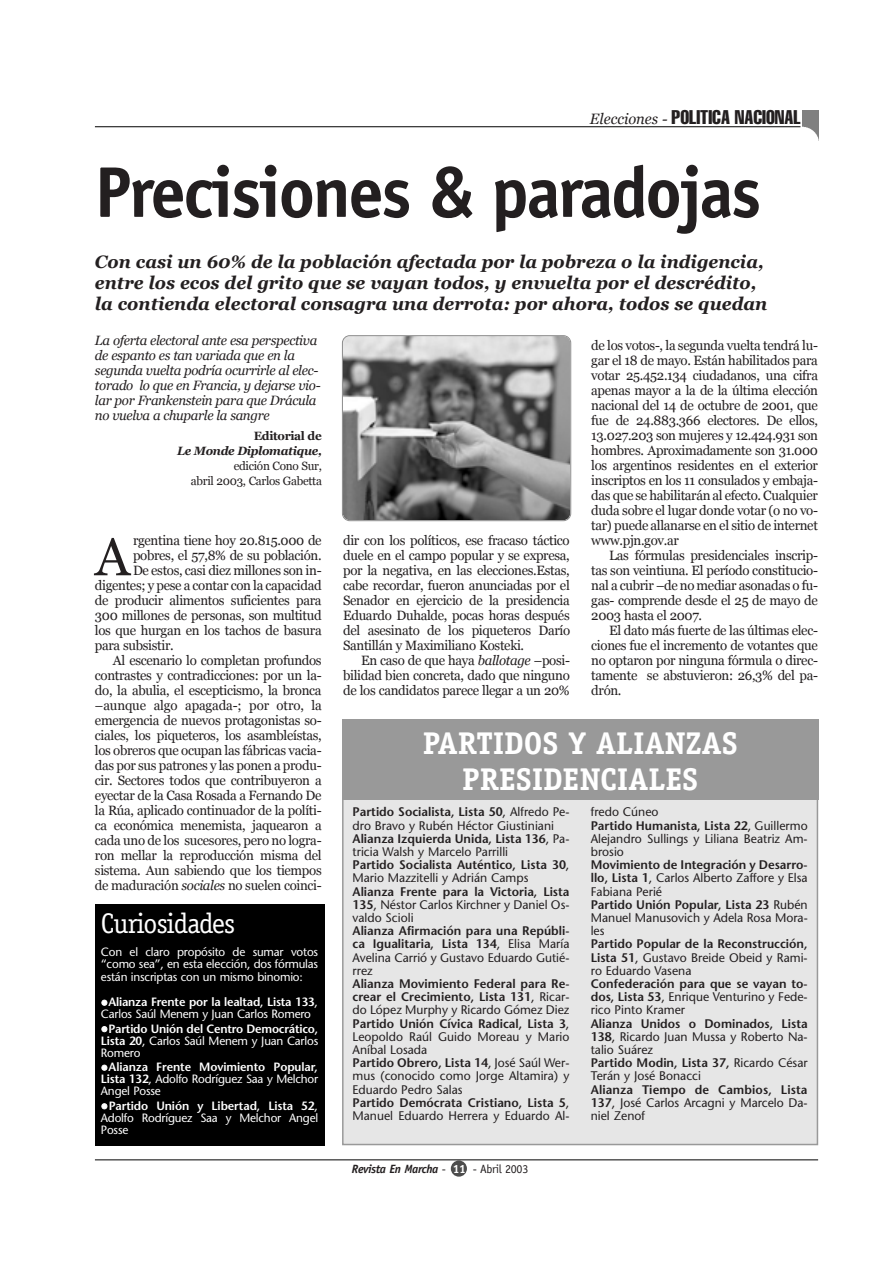
<style>
.page{position:relative;width:893px;height:1263px;background:#fff}
.page>*{position:absolute;margin:0;border:0;box-sizing:border-box;transform-origin:0 0}
.t1{font:700 72px "Officina Sans";letter-spacing:-.035em;color:#231f20}
.t2{font:53.1px "Georgia";color:#231f20}
.t3{font:700 31.5px/36px "Officina Serif";color:#fff;text-align:center}
.t4{font:28.5px "Officina Serif";letter-spacing:-.03em;color:#fff}
.t5{font:extra-condensed 19.5px "Helvetica";color:#231f20}
.t6{font:italic 700 18px/21px "Georgia";color:#231f20}
.t7{font:13.5px/15px "Georgia";letter-spacing:-.025em;color:#231f20;text-align:justify}
.t8{font:italic 13.5px/15px "Georgia";letter-spacing:-.025em;color:#231f20}
.t9{font:12.45px/13.2px "Stone Sans";color:#231f20}
.t10{font:600 12.45px/13.2px "Stone Sans";color:#231f20;text-align:justify}
.t11{font:600 12px/12.1px "Stone Sans";letter-spacing:-.015em;color:#fff;text-align:justify}
.t12{font:12px/12.8px "Stone Sans";letter-spacing:-.015em;color:#fff;text-align:justify}
.t13{font:12px/15px "Georgia";letter-spacing:-.025em;color:#231f20;text-align:right}
.t14{font:italic 700 12px "Officina Sans";letter-spacing:-.03em;color:#231f20}
.t15{font:italic 700 12px "Georgia";letter-spacing:-.03em;color:#231f20}
.t16{font:700 12px "Georgia";letter-spacing:-.03em;color:#231f20}
.s1{font-family:"Georgia";font-style:italic;font-stretch:normal;font-size:15px}
.s2{font-style:italic}
.s3{font-weight:400}
.s4{font-weight:600}
.s5{font-weight:400;font-style:normal}
.s6{font-style:normal;color:#fff}
</style>
<div class="page">
<hr style="left:95px;top:126px;width:705px;height:1px;background:#000">
<img style="left:802px;top:111px;width:16px;height:26px">
<div style="left:343px;top:798px;width:473px;height:346px;background:#e6e6e6"></div>
<div style="left:342px;top:797px;width:476px;height:348px;border:2px solid #999"></div>
<div style="left:95px;top:904px;width:229px;height:241px;background:#000"></div>
<div style="left:342px;top:719px;width:476px;height:80px;background:#999"></div>
<div style="left:451px;top:1161px;width:16px;height:16px;background:#4d4d4d;border-radius:50%"></div>
<hr style="left:95px;top:1160px;width:723px;height:1px;background:#000">
<img style="left:343px;top:336px;width:227px;height:184px;border-radius:7px">
<div style="left:342px;top:335px;width:229px;height:186px;border:1px solid #8c8c8c;border-radius:7px"></div>
<h3 class="t5" style="left:590px;top:110px;width:212px"><span class="s1">Elecciones -</span> POLITICA NACIONAL</h3>
<h1 class="t1" style="left:95px;top:165px;width:667px">Precisiones &amp; paradojas</h1>
<h3 class="t6" style="left:95px;top:252px;width:673px">Con casi un 60% de la población afectada por la pobreza o la indigencia, entre los ecos del grito que se vayan todos, y envuelta por el descrédito, la contienda electoral consagra una derrota: por ahora, todos se quedan</h3>
<p class="t8" style="left:95px;top:333px;width:227px">La oferta electoral ante esa perspectiva de espanto es tan variada que en la segunda vuelta podría ocurrirle al elec&shy;torado lo que en Francia, y dejarse vio&shy;lar por Frankenstein para que Drácula no vuelva a chuparle la sangre</p>
<p class="t16" style="left:254px;top:429px;width:70px">Editorial de</p>
<p class="t15" style="left:177px;top:444px;width:146px">Le Monde Diplomatique,</p>
<p class="t13" style="left:191px;top:458px;width:132px">edición Cono Sur,<br>abril 2003, Carlos Gabetta</p>
<h2 class="t2" style="left:95px;top:527px;width:36px">A</h2>
<p class="t7" style="left:133px;top:533px;width:190px">rgentina tiene hoy 20.815.000 de</p>
<p class="t7" style="left:133px;top:548px;width:190px">pobres, el 57,8% de su población.</p>
<p class="t7" style="left:133px;top:563px;width:190px">De estos, casi diez millones son in-</p>
<p class="t7" style="left:95px;top:578px;width:228px">digentes; y pese a contar con la capacidad</p>
<p class="t7" style="left:95px;top:593px;width:228px">de producir alimentos suficientes para</p>
<p class="t7" style="left:95px;top:608px;width:228px">300 millones de personas, son multitud</p>
<p class="t7" style="left:95px;top:623px;width:228px">los que hurgan en los tachos de basura</p>
<p class="t7" style="left:95px;top:638px;width:80px">para subsistir.</p>
<p class="t7" style="left:113px;top:653px;width:210px">Al escenario lo completan profundos</p>
<p class="t7" style="left:95px;top:668px;width:228px">contrastes y contradicciones: por un la-</p>
<p class="t7" style="left:95px;top:683px;width:228px">do, la abulia, el escepticismo, la bronca</p>
<p class="t7" style="left:95px;top:698px;width:228px">–aunque algo apagada-; por otro, la</p>
<p class="t7" style="left:95px;top:713px;width:228px">emergencia de nuevos protagonistas so-</p>
<p class="t7" style="left:95px;top:728px;width:228px">ciales, los piqueteros, los asambleístas,</p>
<p class="t7" style="left:95px;top:743px;width:228px">los obreros que ocupan las fábricas vacia-</p>
<p class="t7" style="left:95px;top:758px;width:228px">das por sus patrones y las ponen a produ-</p>
<p class="t7" style="left:95px;top:773px;width:228px">cir. Sectores todos que contribuyeron a</p>
<p class="t7" style="left:95px;top:788px;width:228px">eyectar de la Casa Rosada a Fernando De</p>
<p class="t7" style="left:95px;top:803px;width:228px">la Rúa, aplicado continuador de la políti-</p>
<p class="t7" style="left:95px;top:818px;width:228px">ca económica menemista, jaquearon a</p>
<p class="t7" style="left:95px;top:833px;width:228px">cada uno de los sucesores, pero no logra-</p>
<p class="t7" style="left:95px;top:848px;width:228px">ron mellar la reproducción misma del</p>
<p class="t7" style="left:95px;top:863px;width:228px">sistema. Aun sabiendo que los tiempos</p>
<p class="t7" style="left:95px;top:878px;width:228px">de maduración <span class="s2">sociales</span> no suelen coinci-</p>
<h3 class="t4" style="left:101px;top:913px;width:136px">Curiosidades</h3>
<p class="t12" style="left:101px;top:946px;width:219px">Con el claro propósito de sumar votos “como sea”, en esta elección, dos fórmulas están inscriptas con un mismo binomio:</p>
<p class="t11" style="left:101px;top:997px;width:218px;text-indent:8px">Alianza Frente por la lealtad, Lista 133<span class="s3">,<br>Carlos Saúl Menem y Juan Carlos Romero</span></p>
<p class="t11" style="left:101px;top:1024px;width:219px;text-indent:8px">Partido Unión del Centro Democrático, Lista 20<span class="s3">, Carlos Saúl Menem y Juan Carlos Romero</span></p>
<p class="t11" style="left:101px;top:1062px;width:219px;text-indent:8px">Alianza Frente Movimiento Popular, Lista 132<span class="s3">, Adolfo Rodríguez Saa y Melchor Angel Posse</span></p>
<p class="t12" style="left:101px;top:1101px;width:219px;line-height:12.1px;text-indent:8px"><span class="s4">Partido Unión y Libertad, Lista 52</span>, Adolfo Rodríguez Saa y Melchor Angel Posse</p>
<p class="t7" style="left:343px;top:533px;width:228px">dir con los políticos, ese fracaso táctico duele en el campo popular y se expresa, por la negativa, en las elecciones.Estas, cabe recordar, fueron anunciadas por el Senador en ejercicio de la presidencia Eduardo Duhalde, pocas horas después del asesinato de los piqueteros Darío Santillán y Maximiliano Kosteki.</p>
<p class="t7" style="left:343px;top:653px;width:228px;text-indent:18px">En caso de que haya <span class="s2">ballotage</span> –posi&shy;bilidad bien concreta, dado que ninguno de los candidatos parece llegar a un 20%</p>
<p class="t7" style="left:591px;top:338px;width:228px">de los votos-, la segunda vuelta tendrá lu&shy;gar el 18 de mayo. Están habilitados para votar 25.452.134 ciudadanos, una cifra apenas mayor a la de la última elección nacional del 14 de octubre de 2001, que fue de 24.883.366 electores. De ellos, 13.027.203 son mujeres y 12.424.931 son hombres. Aproximadamente son 31.000 los argentinos residentes en el exterior inscriptos en los 11 consulados y embaja&shy;das que se habilitarán al efecto. Cualquier duda sobre el lugar donde votar (o no vo&shy;tar) puede allanarse en el sitio de internet www.pjn.gov.ar</p>
<p class="t7" style="left:591px;top:548px;width:228px;text-indent:18px">Las fórmulas presidenciales inscrip&shy;tas son veintiuna. El período constitucio&shy;nal a cubrir –de no mediar asonadas o fu&shy;gas- comprende desde el 25 de mayo de 2003 hasta el 2007.</p>
<p class="t7" style="left:591px;top:623px;width:228px;text-indent:18px">El dato más fuerte de las últimas elec&shy;ciones fue el incremento de votantes que no optaron por ninguna fórmula o direc&shy;tamente se abstuvieron: 26,3% del pa&shy;drón.</p>
<h3 class="t3" style="left:423px;top:728px;width:316px">PARTIDOS Y ALIANZAS<br>PRESIDENCIALES</h3>
<p class="t9" style="left:352px;top:807px;width:218px"><span class="s4">Partido Socialista, Lista 50</span>, Alfredo Pe&shy;dro Bravo y Rubén Héctor Giustiniani <span class="s4">Alianza Izquierda Unida, Lista 136</span>, Pa&shy;tricia Walsh y Marcelo Parrilli<br><span class="s4">Partido Socialista Auténtico, Lista 30</span>, Mario Mazzitelli y Adrián Camps</p>
<p class="t9" style="left:352px;top:886px;width:218px;text-align:justify"><span class="s4">Alianza Frente para la Victoria, Lista 135</span>, Néstor Carlos Kirchner y Daniel Os&shy;valdo Scioli</p>
<p class="t10" style="left:352px;top:926px;width:218px">Alianza Afirmación para una Repúbli&shy;ca Igualitaria, Lista 134<span class="s3">, Elisa María Avelina Carrió y Gustavo Eduardo Gutié&shy;rrez</span></p>
<p class="t9" style="left:352px;top:978px;width:218px"><span class="s4">Alianza Movimiento Federal para Re&shy;crear el Crecimiento, Lista 131</span>, Ricar&shy;do López Murphy y Ricardo Gómez Diez <span class="s4">Partido Unión Cívica Radical, Lista 3</span>, Leopoldo Raúl Guido Moreau y Mario Aníbal Losada<br><span class="s4">Partido Obrero, Lista 14</span>, José Saúl Wer&shy;mus (conocido como Jorge Altamira) y Eduardo Pedro Salas<br><span class="s4">Partido Demócrata Cristiano, Lista 5</span>, Manuel Eduardo Herrera y Eduardo Al-</p>
<p class="t14" style="left:352px;top:1164px;width:178px">Revista En Marcha <span class="s5">-</span> <span class="s6">11</span> <span class="s5">- Abril 2003</span></p>
<p class="t9" style="left:590px;top:807px;width:218px">fredo Cúneo<br><span class="s4">Partido Humanista, Lista 22</span>, Guillermo<br>Alejandro Sullings y Liliana Beatriz Am&shy;brosio</p>
<p class="t9" style="left:590px;top:860px;width:218px"><span class="s4">Movimiento de Integración y Desarro&shy;llo, Lista 1</span>, Carlos Alberto Zaffore y Elsa<br>Fabiana Perié<br><span class="s4">Partido Unión Popular, Lista 23</span> Rubén<br>Manuel Manusovich y Adela Rosa Mora&shy;les</p>
<p class="t10" style="left:590px;top:939px;width:218px">Partido Popular de la Reconstrucción, Lista 51<span class="s3">, Gustavo Breide Obeid y Rami&shy;ro Eduardo Vasena</span></p>
<p class="t10" style="left:590px;top:978px;width:218px">Confederación para que se vayan to&shy;dos, Lista 53<span class="s3">, Enrique Venturino y Fede&shy;rico Pinto Kramer</span></p>
<p class="t9" style="left:590px;top:1018px;width:218px"><span class="s4">Alianza Unidos o Dominados, Lista<br>138</span>, Ricardo Juan Mussa y Roberto Na&shy;talio Suárez<br><span class="s4">Partido Modin, Lista 37,</span> Ricardo César<br>Terán y José Bonacci</p>
<p class="t9" style="left:590px;top:1084px;width:218px;text-align:justify"><span class="s4">Alianza Tiempo de Cambios, Lista 137</span>, José Carlos Arcagni y Marcelo Da&shy;niel Zenof</p>
</div>
